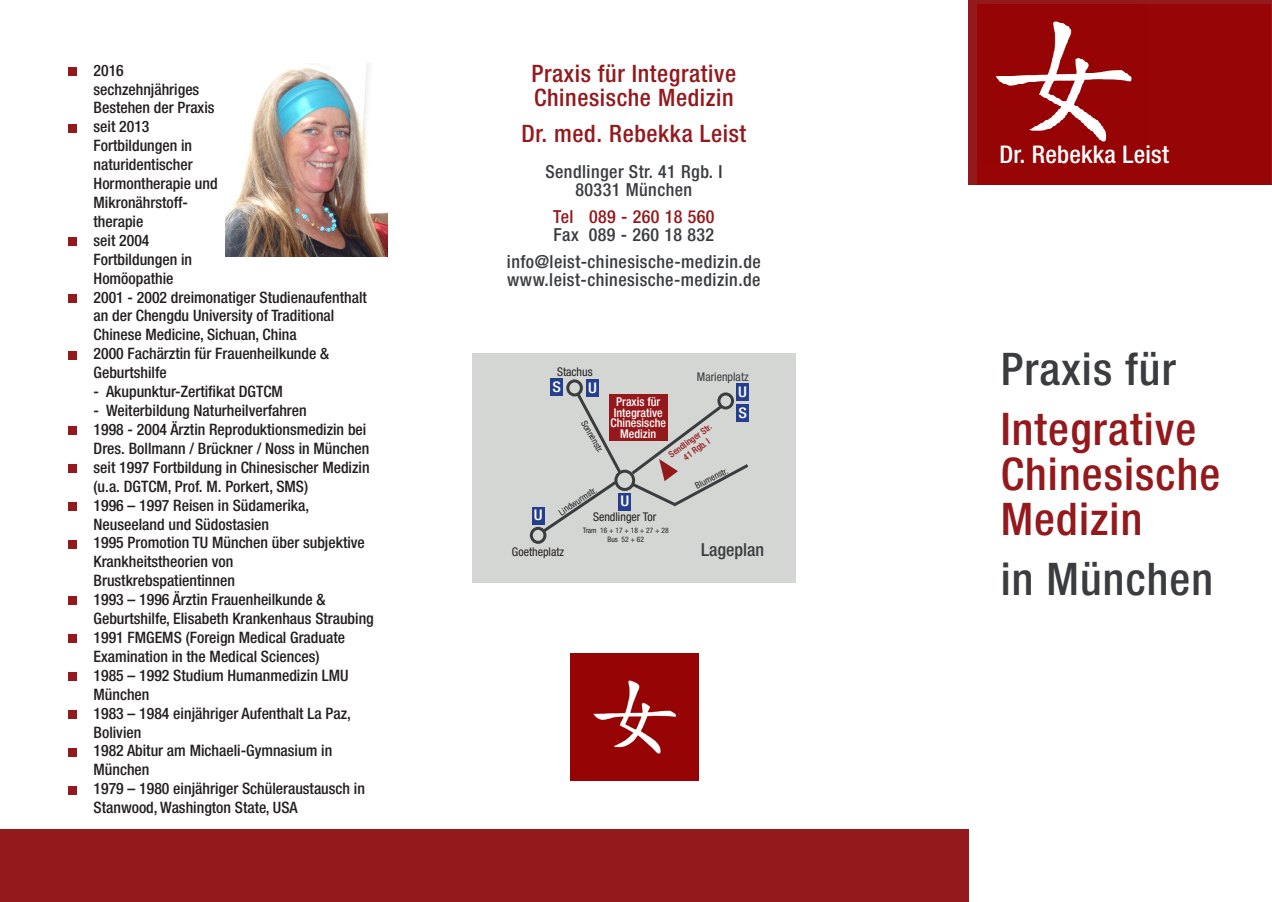
<style>
.page{position:relative;width:1272px;height:902px;background:#fff}
.page>*{position:absolute;margin:0;border:0;box-sizing:border-box;transform-origin:0 0}
.t1{font:500 condensed 45px/45px "Helvetica Neue LT Std";letter-spacing:.025em;color:#94191c}
.t2{font:500 condensed 45px "Helvetica Neue LT Std";letter-spacing:.025em;color:#3b3c3f}
.t3{font:500 condensed 24.3px "Helvetica Neue LT Std";letter-spacing:.01em;color:#fff}
.t4{font:500 condensed 24px/24px "Helvetica Neue LT Std";letter-spacing:.025em;color:#94191c}
.t5{font:500 condensed 18px/18px "Helvetica Neue LT Std";letter-spacing:.025em;color:#3b3c3f;text-align:center}
.t6{font:500 condensed 18px "Helvetica Neue LT Std";letter-spacing:.025em;color:#94191c}
.t7{font:500 condensed 18px "Helvetica Neue LT Std";color:#3b3c3f}
.t8{font:500 condensed 15.75px/18.9px "Helvetica Neue LT Std";color:#231f20}
.t9{font:500 condensed 14.7px "Helvetica Neue LT Std";color:#fff;scale:1.12 1}
.t10{font:500 condensed 12.3px "Helvetica Neue LT Std";color:#fff}
.t11{font:condensed 12px "Helvetica Neue LT Std";color:#231f20}
.t12{font:500 condensed 12px/10.5px "Helvetica Neue LT Std";color:#fff;text-align:center}
.t13{font:condensed 12px "Helvetica Neue LT Std";color:#3b3c3f}
.t14{font:condensed 9px "Helvetica Neue LT Std";color:#231f20}
.t15{font:500 condensed 9px/10.8px "Helvetica Neue LT Std";color:#94191c;text-align:center}
.t16{font:condensed 7.5px/9px "Helvetica Neue LT Std";color:#231f20;text-align:center}
</style>
<div class="page">
<div style="left:68px;top:67px;width:9px;height:9px;background:#94191c"></div>
<div style="left:68px;top:124px;width:9px;height:8px;background:#94191c"></div>
<div style="left:68px;top:237px;width:9px;height:9px;background:#94191c"></div>
<div style="left:68px;top:294px;width:9px;height:8px;background:#94191c"></div>
<div style="left:68px;top:351px;width:9px;height:8px;background:#94191c"></div>
<div style="left:68px;top:426px;width:9px;height:9px;background:#94191c"></div>
<div style="left:68px;top:464px;width:9px;height:8px;background:#94191c"></div>
<div style="left:68px;top:502px;width:9px;height:8px;background:#94191c"></div>
<div style="left:68px;top:540px;width:9px;height:8px;background:#94191c"></div>
<div style="left:68px;top:596px;width:9px;height:9px;background:#94191c"></div>
<div style="left:68px;top:634px;width:9px;height:9px;background:#94191c"></div>
<div style="left:68px;top:672px;width:9px;height:8px;background:#94191c"></div>
<div style="left:68px;top:710px;width:9px;height:8px;background:#94191c"></div>
<div style="left:68px;top:747px;width:9px;height:9px;background:#94191c"></div>
<div style="left:68px;top:785px;width:9px;height:9px;background:#94191c"></div>
<div style="left:0;top:829px;width:968px;height:72px;background:#94191c"></div>
<div style="left:968px;top:0;width:303px;height:184px;background:#94191c"></div>
<div style="left:977px;top:4px;width:293px;height:180px;background:#970506"></div>
<img style="left:996px;top:21px;width:136px;height:121px">
<img style="left:570px;top:653px;width:128px;height:127px">
<img style="left:225px;top:64px;width:162px;height:193px">
<div style="left:472px;top:353px;width:323px;height:229px;background:#d4d6d4"></div>
<div style="left:530px;top:526px;width:16px;height:18px;border:3px solid #3b3c3f;border-radius:50%"></div>
<div style="left:566px;top:379px;width:17px;height:17px;border:3px solid #3b3c3f;border-radius:50%"></div>
<div style="left:532px;top:507px;width:12px;height:17px;background:#253f8e"></div>
<div style="left:736px;top:383px;width:13px;height:17px;background:#253f8e"></div>
<div style="left:586px;top:379px;width:12px;height:17px;background:#253f8e"></div>
<div style="left:550px;top:379px;width:13px;height:17px;background:#253f8e"></div>
<svg style="left:539px;top:389px;width:210px;height:146px"></svg>
<p class="t8" style="left:94px;top:60px;width:275px">2016<br>sechzehnjähriges<br>Bestehen der Praxis<br>seit 2013<br>Fortbildungen in<br>naturidentischer<br>Hormontherapie und<br>Mikronährstoff-<br>therapie<br>seit 2004<br>Fortbildungen in<br>Homöopathie<br>2001 - 2002 dreimonatiger Studienaufenthalt an der Chengdu University of Traditional<br>Chinese Medicine, Sichuan, China<br>2000 Fachärztin für Frauenheilkunde &amp;<br>Geburtshilfe</p>
<p class="t8" style="left:94px;top:382px;width:191px">- Akupunktur-Zertifikat DGTCM</p>
<p class="t8" style="left:94px;top:401px;width:282px">- Weiterbildung Naturheilverfahren<br>1998 - 2004 Ärztin Reproduktionsmedizin bei Dres. Bollmann / Brückner / Noss in München seit 1997 Fortbildung in Chinesischer Medizin (u.a. DGTCM, Prof. M. Porkert, SMS)<br>1996 – 1997 Reisen in Südamerika, Neuseeland und Südostasien<br>1995 Promotion TU München über subjektive Krankheitstheorien von Brustkrebspatientinnen<br>1993 – 1996 Ärztin Frauenheilkunde &amp; Geburtshilfe, Elisabeth Krankenhaus Straubing 1991 FMGEMS (Foreign Medical Graduate Examination in the Medical Sciences)<br>1985 – 1992 Studium Humanmedizin LMU München<br>1983 – 1984 einjähriger Aufenthalt La Paz, Bolivien<br>1982 Abitur am Michaeli-Gymnasium in München<br>1979 – 1980 einjähriger Schüleraustausch in Stanwood, Washington State, USA</p>
<h3 class="t4" style="left:531px;top:61px;width:206px">Praxis für Integrative<br>Chinesische Medizin</h3>
<h3 class="t4" style="left:521px;top:121px;width:226px">Dr. med. Rebekka Leist</h3>
<p class="t5" style="left:545px;top:162px;width:178px">Sendlinger Str. 41 Rgb. I<br>80331 München</p>
<p class="t6" style="left:553px;top:206px;width:163px">Tel 089 - 260 18 560</p>
<p class="t5" style="left:507px;top:221px;width:255px;line-height:27px">Fax 089 - 260 18 832 info@leist-chinesische-medizin.de</p>
<p class="t5" style="left:507px;top:270px;width:255px">www.leist-chinesische-medizin.de</p>
<p class="t11" style="left:557px;top:365px;width:37px">Stachus</p>
<p class="t13" style="left:697px;top:369px;width:53px">Marienplatz</p>
<p class="t9" style="left:552px;top:378px;width:9px">S</p>
<p class="t9" style="left:588px;top:378px;width:9px">U</p>
<p class="t9" style="left:738px;top:382px;width:9px">U</p>
<p class="t10" style="left:616px;top:394px;width:45px">Praxis für</p>
<p class="t12" style="left:610px;top:407px;width:57px">Integrative<br>Chinesische<br>Medizin</p>
<p class="t9" style="left:738px;top:404px;width:9px">S</p>
<p class="t14" style="left:588px;top:418px;width:37px;rotate:60deg">Sonnenstr.</p>
<p class="t15" style="left:666px;top:451px;width:52px;rotate:-36deg">Sendlinger Str.<br>41 Rgb. I</p>
<p class="t14" style="left:556px;top:508px;width:45px;rotate:-34deg">Lindwurmstr.</p>
<p class="t9" style="left:620px;top:492px;width:9px">U</p>
<p class="t9" style="left:533px;top:506px;width:9px">U</p>
<p class="t11" style="left:593px;top:510px;width:65px">Sendlinger Tor</p>
<p class="t11" style="left:512px;top:544px;width:54px">Goetheplatz</p>
<p class="t16" style="left:583px;top:525px;width:87px">Tram 16 + 17 + 18 + 27 + 28<br>Bus 52 + 62</p>
<p class="t14" style="left:693px;top:481px;width:37px;rotate:-27deg">Blumenstr.</p>
<p class="t7" style="left:701px;top:539px;width:64px">Lageplan</p>
<h2 class="t3" style="left:999px;top:140px;width:171px">Dr. Rebekka Leist</h2>
<h1 class="t2" style="left:1000px;top:342px;width:177px">Praxis für</h1>
<h1 class="t1" style="left:1000px;top:406px;width:221px">Integrative<br>Chinesische<br>Medizin</h1>
<h1 class="t2" style="left:1000px;top:552px;width:214px">in München</h1>
</div>
